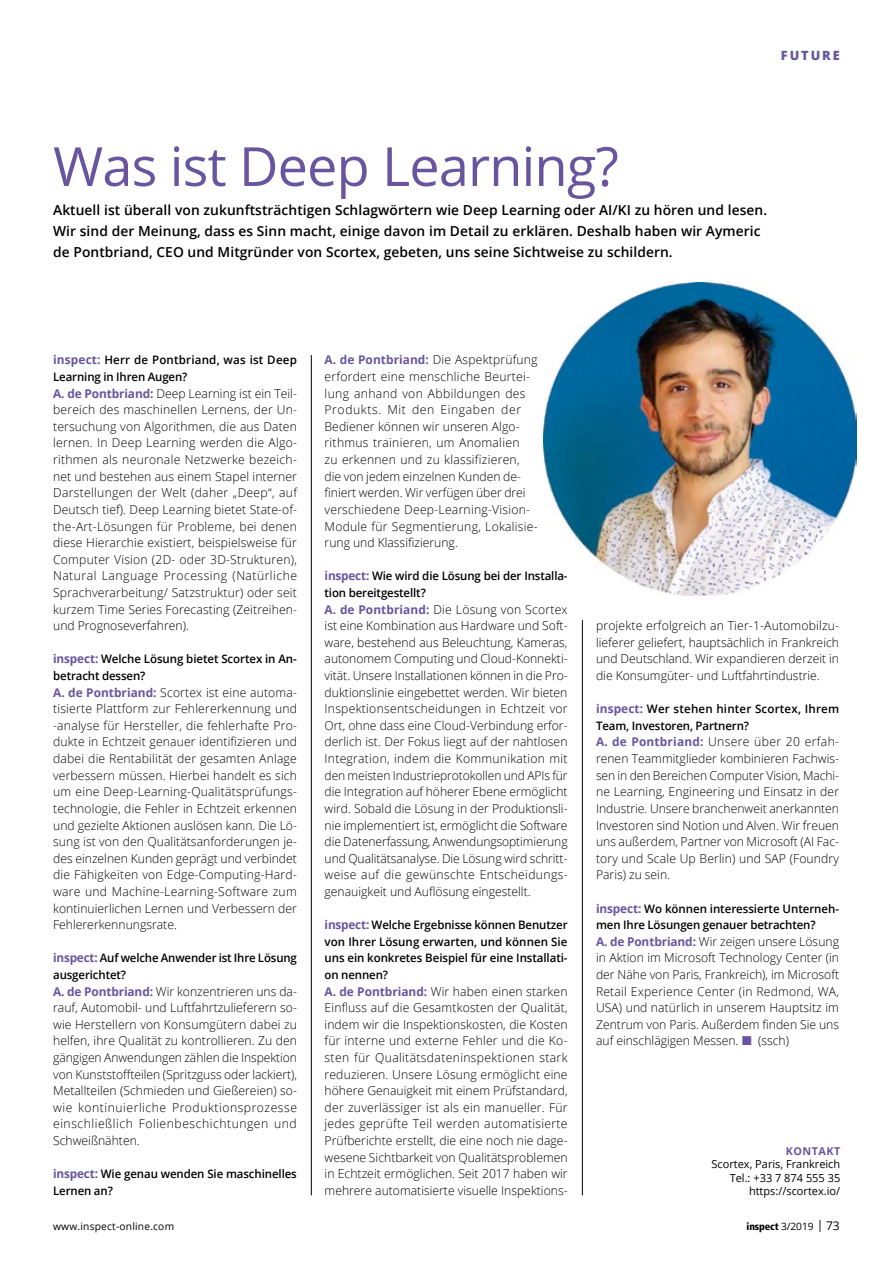
<style>
.page{position:relative;width:893px;height:1263px;background:#fff}
.page>*{position:absolute;margin:0;border:0;box-sizing:border-box;transform-origin:0 0}
.t1{font:54px "Open Sans";letter-spacing:-.015em;color:#69559f}
.t2{font:600 13.8px/21px "Open Sans";letter-spacing:.005em;color:#000}
.t3{font:800 12.75px "Open Sans";letter-spacing:.15em;color:#69559f}
.t4{font:300 12.3px/16.6px "Open Sans";letter-spacing:.005em;color:#000;text-align:justify}
.t5{font:600 11.7px/16.6px "Open Sans";letter-spacing:-.01em;color:#000}
.t6{font:600 11.7px/16.6px "Open Sans";letter-spacing:.015em;color:#000}
.t7{font:11.1px/13.5px "Open Sans";color:#000;text-align:right}
.t8{font:700 10.8px "Open Sans";letter-spacing:.04em;color:#69559f}
.t9{font:10.2px "Open Sans";letter-spacing:.02em;color:#000}
.t10{font:900 condensed 10.2px "Frutiger LT Com";letter-spacing:-.01em;color:#000}
.s1{font-weight:700;font-size:12px;color:#69559f}
.s2{font-family:"Open Sans";font-weight:400;font-stretch:normal}
.s3{font-family:"Open Sans";font-weight:400;font-stretch:normal;font-size:12px}
</style>
<div class="page">
<img style="left:544px;top:283px;width:312px;height:312px">
<hr style="left:582px;top:620px;width:1px;height:575px;background:#000">
<hr style="left:311px;top:355px;width:1px;height:840px;background:#000">
<p class="t3" style="left:781px;top:46px;width:59px">FUTURE</p>
<h1 class="t1" style="left:53px;top:129px;width:567px">Was ist Deep Learning?</h1>
<p class="t2" style="left:53px;top:200px;width:715px">Aktuell ist überall von zukunftsträchtigen Schlagwörtern wie Deep Learning oder AI/KI zu hören und lesen.<br>Wir sind der Meinung, dass es Sinn macht, einige davon im Detail zu erklären. Deshalb haben wir Aymeric de Pontbriand, CEO und Mitgründer von Scortex, gebeten, uns seine Sichtweise zu schildern.</p>
<p class="t6" style="left:53px;top:352px;width:245px"><span class="s1">inspect:</span> Herr de Pontbriand, was ist Deep<br>Learning in Ihren Augen?</p>
<p class="t4" style="left:53px;top:384px;width:245px"><span class="s1">A. de Pontbriand:</span> Deep Learning ist ein Teil&shy;bereich des maschinellen Lernens, der Un&shy;tersuchung von Algorithmen, die aus Daten lernen. In Deep Learning werden die Algo&shy;rithmen als neuronale Netzwerke bezeich&shy;net und bestehen aus einem Stapel interner Darstellungen der Welt (daher „Deep“, auf Deutsch tief). Deep Learning bietet State-of&shy;the-Art-Lösungen für Probleme, bei denen diese Hierarchie existiert, beispielsweise für Computer Vision (2D- oder 3D-Strukturen), Natural Language Processing (Natürliche Sprachverarbeitung/ Satzstruktur) oder seit kurzem Time Series Forecasting (Zeitreihen&shy;und Prognoseverfahren).</p>
<p class="t5" style="left:53px;top:651px;width:245px"><span class="s1">inspect:</span> Welche Lösung bietet Scortex in An&shy;betracht dessen?</p>
<p class="t4" style="left:53px;top:683px;width:245px"><span class="s1">A. de Pontbriand:</span> Scortex ist eine automa&shy;tisierte Plattform zur Fehlererkennung und -analyse für Hersteller, die fehlerhafte Pro&shy;dukte in Echtzeit genauer identifizieren und dabei die Rentabilität der gesamten Anlage verbessern müssen. Hierbei handelt es sich um eine Deep-Learning-Qualitätsprüfungs&shy;technologie, die Fehler in Echtzeit erkennen und gezielte Aktionen auslösen kann. Die Lö&shy;sung ist von den Qualitätsanforderungen je&shy;des einzelnen Kunden geprägt und verbindet die Fähigkeiten von Edge-Computing-Hard&shy;ware und Machine-Learning-Software zum kontinuierlichen Lernen und Verbessern der Fehlererkennungsrate.</p>
<p class="t5" style="left:53px;top:949px;width:245px"><span class="s1">inspect:</span> Auf welche Anwender ist Ihre Lösung ausgerichtet?</p>
<p class="t4" style="left:53px;top:982px;width:245px"><span class="s1">A. de Pontbriand:</span> Wir konzentrieren uns da&shy;rauf, Automobil- und Luftfahrtzulieferern so&shy;wie Herstellern von Konsumgütern dabei zu helfen, ihre Qualität zu kontrollieren. Zu den gängigen Anwendungen zählen die Inspektion von Kunststoffteilen (Spritzguss oder lackiert), Metallteilen (Schmieden und Gießereien) so&shy;wie kontinuierliche Produktionsprozesse einschließlich Folienbeschichtungen und Schweißnähten.</p>
<p class="t5" style="left:53px;top:1165px;width:245px"><span class="s1">inspect:</span> Wie genau wenden Sie maschinelles<br>Lernen an?</p>
<p class="t4" style="left:325px;top:351px;width:215px;text-align:left"><span class="s1">A. de Pontbriand:</span> Die Aspektprüfung erfordert eine menschliche Beurtei&shy;lung anhand von Abbildungen des Produkts. Mit den Eingaben der Bediener können wir unseren Algo&shy;rithmus trainieren, um Anomalien<br>zu erkennen und zu klassifizieren, die von jedem einzelnen Kunden de&shy;finiert werden. Wir verfügen über drei verschiedene Deep-Learning-Vision-Module für Segmentierung, Lokalisie&shy;rung und Klassifizierung.</p>
<p class="t5" style="left:325px;top:567px;width:245px"><span class="s1">inspect:</span> Wie wird die Lösung bei der Installa&shy;tion bereitgestellt?</p>
<p class="t4" style="left:325px;top:600px;width:245px"><span class="s1">A. de Pontbriand:</span> Die Lösung von Scortex ist eine Kombination aus Hardware und Soft&shy;ware, bestehend aus Beleuchtung, Kameras, autonomem Computing und Cloud-Konnekti&shy;vität. Unsere Installationen können in die Pro&shy;duktionslinie eingebettet werden. Wir bieten Inspektionsentscheidungen in Echtzeit vor Ort, ohne dass eine Cloud-Verbindung erfor&shy;derlich ist. Der Fokus liegt auf der nahtlosen Integration, indem die Kommunikation mit den meisten Industrieprotokollen und APIs für die Integration auf höherer Ebene ermöglicht wird. Sobald die Lösung in der Produktionsli&shy;nie implementiert ist, ermöglicht die Software die Datenerfassung, Anwendungsoptimierung und Qualitätsanalyse. Die Lösung wird schritt&shy;weise auf die gewünschte Entscheidungs&shy;genauigkeit und Auflösung eingestellt.</p>
<p class="t5" style="left:325px;top:916px;width:245px;text-align:justify"><span class="s1">inspect:</span> Welche Ergebnisse können Benutzer von Ihrer Lösung erwarten, und können Sie uns ein konkretes Beispiel für eine Installati&shy;on nennen?</p>
<p class="t4" style="left:325px;top:982px;width:245px"><span class="s1">A. de Pontbriand:</span> Wir haben einen starken Einfluss auf die Gesamtkosten der Qualität, indem wir die Inspektionskosten, die Kosten für interne und externe Fehler und die Ko&shy;sten für Qualitätsdateninspektionen stark reduzieren. Unsere Lösung ermöglicht eine höhere Genauigkeit mit einem Prüfstandard, der zuverlässiger ist als ein manueller. Für jedes geprüfte Teil werden automatisierte Prüfberichte erstellt, die eine noch nie dage&shy;wesene Sichtbarkeit von Qualitätsproblemen in Echtzeit ermöglichen. Seit 2017 haben wir mehrere automatisierte visuelle Inspektions-</p>
<p class="t4" style="left:596px;top:617px;width:245px">projekte erfolgreich an Tier-1-Automobilzu&shy;lieferer geliefert, hauptsächlich in Frankreich und Deutschland. Wir expandieren derzeit in die Konsumgüter- und Luftfahrtindustrie.</p>
<p class="t6" style="left:596px;top:700px;width:245px"><span class="s1">inspect:</span> Wer stehen hinter Scortex, Ihrem<br>Team, Investoren, Partnern?</p>
<p class="t4" style="left:596px;top:733px;width:245px"><span class="s1">A. de Pontbriand:</span> Unsere über 20 erfah&shy;renen Teammitglieder kombinieren Fachwis&shy;sen in den Bereichen Computer Vision, Machi&shy;ne Learning, Engineering und Einsatz in der Industrie. Unsere branchenweit anerkannten Investoren sind Notion und Alven. Wir freuen uns außerdem, Partner von Microsoft (AI Fac&shy;tory und Scale Up Berlin) und SAP (Foundry Paris) zu sein.</p>
<p class="t5" style="left:596px;top:900px;width:245px"><span class="s1">inspect:</span> Wo können interessierte Unterneh&shy;men Ihre Lösungen genauer betrachten?</p>
<p class="t4" style="left:596px;top:933px;width:245px"><span class="s1">A. de Pontbriand:</span> Wir zeigen unsere Lösung in Aktion im Microsoft Technology Center (in der Nähe von Paris, Frankreich), im Microsoft Retail Experience Center (in Redmond, WA, USA) und natürlich in unserem Hauptsitz im Zentrum von Paris. Außerdem finden Sie uns auf einschlägigen Messen.</p>
<p class="t4" style="left:758px;top:1032px;width:32px">(ssch)</p>
<p class="t8" style="left:786px;top:1143px;width:56px">KONTAKT</p>
<p class="t7" style="left:711px;top:1157px;width:130px">Scortex, Paris, Frankreich<br>Tel.: +33 7 874 555 35 https://scortex.io/</p>
<p class="t9" style="left:53px;top:1219px;width:123px">www.inspect-online.com</p>
<p class="t10" style="left:747px;top:1220px;width:95px">inspect <span class="s2">3/2019</span> <span class="s3">| 73</span></p>
</div>
